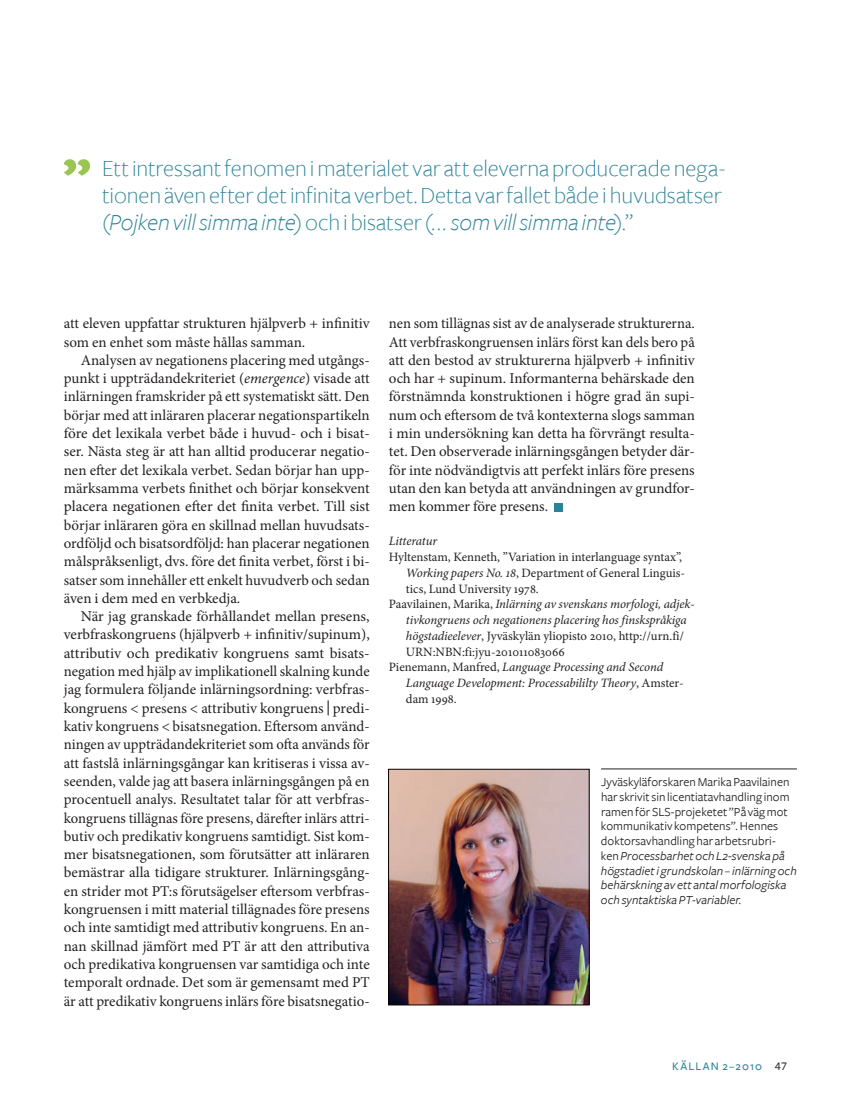
<style>
.page{position:relative;width:851px;height:1106px;background:#fff}
.page>*{position:absolute;margin:0;border:0;box-sizing:border-box;transform-origin:0 0}
.t1{font:300 24px/27px "Freight Sans";color:#2c8397}
.t2{font:15px/18.3px "Minion Pro";color:#231f20;text-align:justify}
.t3{font:12.75px/14.7px "Freight Sans";letter-spacing:.005em;color:#231f20}
.t4{font:12.75px "Minion Pro";color:#231f20}
.t5{font:italic 12.75px "Minion Pro";letter-spacing:-.005em;color:#231f20}
.t6{font:500 12px "Freight Sans";letter-spacing:.09em;color:#2c8397}
.s1{font-style:italic}
.s2{font-style:normal}
.s3{font-family:"Freight Sans Medium SC";font-weight:400;color:#231f20}
</style>
<div class="page">
<div style="left:554px;top:503px;width:8px;height:8px;background:#2c8397"></div>
<svg style="left:64px;top:159px;width:26px;height:17px"></svg>
<img style="left:390px;top:771px;width:197px;height:232px">
<div style="left:388px;top:769px;width:201px;height:236px;border:1px solid #0a0000"></div>
<hr style="left:601px;top:768px;width:195px;height:1px;background:#231f20">
<p class="t1" style="left:102px;top:155px;width:624px;text-indent:-12px">Ett intressant fenomen i materialet var att eleverna producerade nega&shy;tionen även efter det infinita verbet. Detta var fallet både i huvudsatser (<span class="s1">Pojken vill simma inte</span>) och i bisatser (... <span class="s1">som vill simma inte</span>).”</p>
<p class="t2" style="left:64px;top:314px;width:307px">att eleven uppfattar strukturen hjälpverb + infinitiv</p>
<p class="t2" style="left:64px;top:333px;width:243px">som en enhet som måste hållas samman.</p>
<p class="t2" style="left:81px;top:351px;width:290px">Analysen av negationens placering med utgångs-</p>
<p class="t2" style="left:64px;top:369px;width:307px">punkt i uppträdandekriteriet (<span class="s1">emergence</span>) visade att</p>
<p class="t2" style="left:64px;top:387px;width:307px">inlärningen framskrider på ett systematiskt sätt. Den</p>
<p class="t2" style="left:64px;top:406px;width:307px">börjar med att inläraren placerar negationspartikeln</p>
<p class="t2" style="left:64px;top:424px;width:307px">före det lexikala verbet både i huvud- och i bisat-</p>
<p class="t2" style="left:64px;top:442px;width:307px">ser. Nästa steg är att han alltid producerar negatio-</p>
<p class="t2" style="left:64px;top:461px;width:307px">nen efter det lexikala verbet. Sedan börjar han upp-</p>
<p class="t2" style="left:64px;top:479px;width:307px">märksamma verbets finithet och börjar konsekvent</p>
<p class="t2" style="left:64px;top:497px;width:307px">placera negationen efter det finita verbet. Till sist</p>
<p class="t2" style="left:64px;top:516px;width:307px">börjar inläraren göra en skillnad mellan huvudsats-</p>
<p class="t2" style="left:64px;top:534px;width:307px">ordföljd och bisatsordföljd: han placerar negationen</p>
<p class="t2" style="left:64px;top:552px;width:307px">målspråksenligt, dvs. före det finita verbet, först i bi-</p>
<p class="t2" style="left:64px;top:570px;width:307px">satser som innehåller ett enkelt huvudverb och sedan</p>
<p class="t2" style="left:64px;top:589px;width:178px">även i dem med en verbkedja.</p>
<p class="t2" style="left:81px;top:607px;width:290px">När jag granskade förhållandet mellan presens,</p>
<p class="t2" style="left:64px;top:625px;width:307px">verbfraskongruens (hjälpverb + infinitiv/supinum),</p>
<p class="t2" style="left:64px;top:644px;width:305px">attributiv och predikativ kongruens samt bisats-</p>
<p class="t2" style="left:64px;top:662px;width:307px">negation med hjälp av implikationell skalning kunde</p>
<p class="t2" style="left:64px;top:680px;width:307px">jag formulera följande inlärningsordning: verbfras-</p>
<p class="t2" style="left:64px;top:699px;width:307px">kongruens &lt; presens &lt; attributiv kongruens predi-</p>
<p class="t2" style="left:64px;top:717px;width:307px">kativ kongruens &lt; bisatsnegation. Eftersom använd-</p>
<p class="t2" style="left:64px;top:735px;width:307px">ningen av uppträdandekriteriet som ofta används för</p>
<p class="t2" style="left:64px;top:753px;width:307px">att fastslå inlärningsgångar kan kritiseras i vissa av-</p>
<p class="t2" style="left:64px;top:772px;width:307px">seenden, valde jag att basera inlärningsgången på en</p>
<p class="t2" style="left:64px;top:790px;width:307px">procentuell analys. Resultatet talar för att verbfras-</p>
<p class="t2" style="left:64px;top:808px;width:307px">kongruens tillägnas före presens, därefter inlärs attri-</p>
<p class="t2" style="left:64px;top:827px;width:307px">butiv och predikativ kongruens samtidigt. Sist kom-</p>
<p class="t2" style="left:64px;top:845px;width:307px">mer bisatsnegationen, som förutsätter att inläraren</p>
<p class="t2" style="left:64px;top:863px;width:307px">bemästrar alla tidigare strukturer. Inlärningsgång-</p>
<p class="t2" style="left:64px;top:882px;width:307px">en strider mot PT:s förutsägelser eftersom verbfras-</p>
<p class="t2" style="left:64px;top:900px;width:307px">kongruensen i mitt material tillägnades före presens</p>
<p class="t2" style="left:64px;top:918px;width:307px">och inte samtidigt med attributiv kongruens. En an-</p>
<p class="t2" style="left:64px;top:936px;width:307px">nan skillnad jämfört med PT är att den attributiva</p>
<p class="t2" style="left:64px;top:955px;width:307px">och predikativa kongruensen var samtidiga och inte</p>
<p class="t2" style="left:64px;top:973px;width:307px">temporalt ordnade. Det som är gemensamt med PT</p>
<p class="t2" style="left:64px;top:991px;width:307px">är att predikativ kongruens inlärs före bisatsnegatio-</p>
<p class="t2" style="left:389px;top:314px;width:307px">nen som tillägnas sist av de analyserade strukturerna.<br>Att verbfraskongruensen inlärs först kan dels bero på att den bestod av strukturerna hjälpverb + infinitiv och har + supinum. Informanterna behärskade den förstnämnda konstruktionen i högre grad än supi&shy;num och eftersom de två kontexterna slogs samman i min undersökning kan detta ha förvrängt resulta&shy;tet. Den observerade inlärningsgången betyder där&shy;för inte nödvändigtvis att perfekt inlärs före presens utan den kan betyda att användningen av grundfor&shy;men kommer före presens.</p>
<p class="t5" style="left:389px;top:532px;width:50px">Litteratur</p>
<p class="t4" style="left:389px;top:548px;width:294px">Hyltenstam, Kenneth, ”Variation in interlanguage syntax”,</p>
<p class="t4" style="left:406px;top:564px;width:280px"><span class="s1">Working papers No. 18</span>, Department of General Linguis-</p>
<p class="t4" style="left:406px;top:580px;width:134px">tics, Lund University 1978.</p>
<p class="t5" style="left:389px;top:595px;width:307px"><span class="s2">Paavilainen, Marika,</span> Inlärning av svenskans morfologi, adjek-</p>
<p class="t5" style="left:406px;top:611px;width:282px">tivkongruens och negationens placering hos finskspråkiga</p>
<p class="t4" style="left:406px;top:627px;width:279px"><span class="s1">högstadieelever</span>, Jyväskylän yliopisto 2010, http://urn.fi/</p>
<p class="t4" style="left:406px;top:643px;width:160px">URN:NBN:fi:jyu-201011083066</p>
<p class="t5" style="left:389px;top:658px;width:276px"><span class="s2">Pienemann, Manfred,</span> Language Processing and Second</p>
<p class="t5" style="left:406px;top:674px;width:279px">Language Development: Processabililty Theory<span class="s2">, Amster-</span></p>
<p class="t4" style="left:406px;top:690px;width:52px">dam 1998.</p>
<p class="t3" style="left:601px;top:775px;width:197px">Jyväskyläforskaren Marika Paavilainen har skrivit sin licentiatavhandling inom ramen för SLS-projeketet ”På väg mot kommunikativ kompetens”. Hennes doktorsavhandling har arbetsrubri&shy;ken <span class="s1">Processbarhet och L2-svenska på högstadiet i grundskolan – inlärning och behärskning av ett antal morfologiska och syntaktiska PT-variabler.</span></p>
<p class="t6" style="left:672px;top:1060px;width:116px">Källan 2–2010 <span class="s3">47</span></p>
</div>
